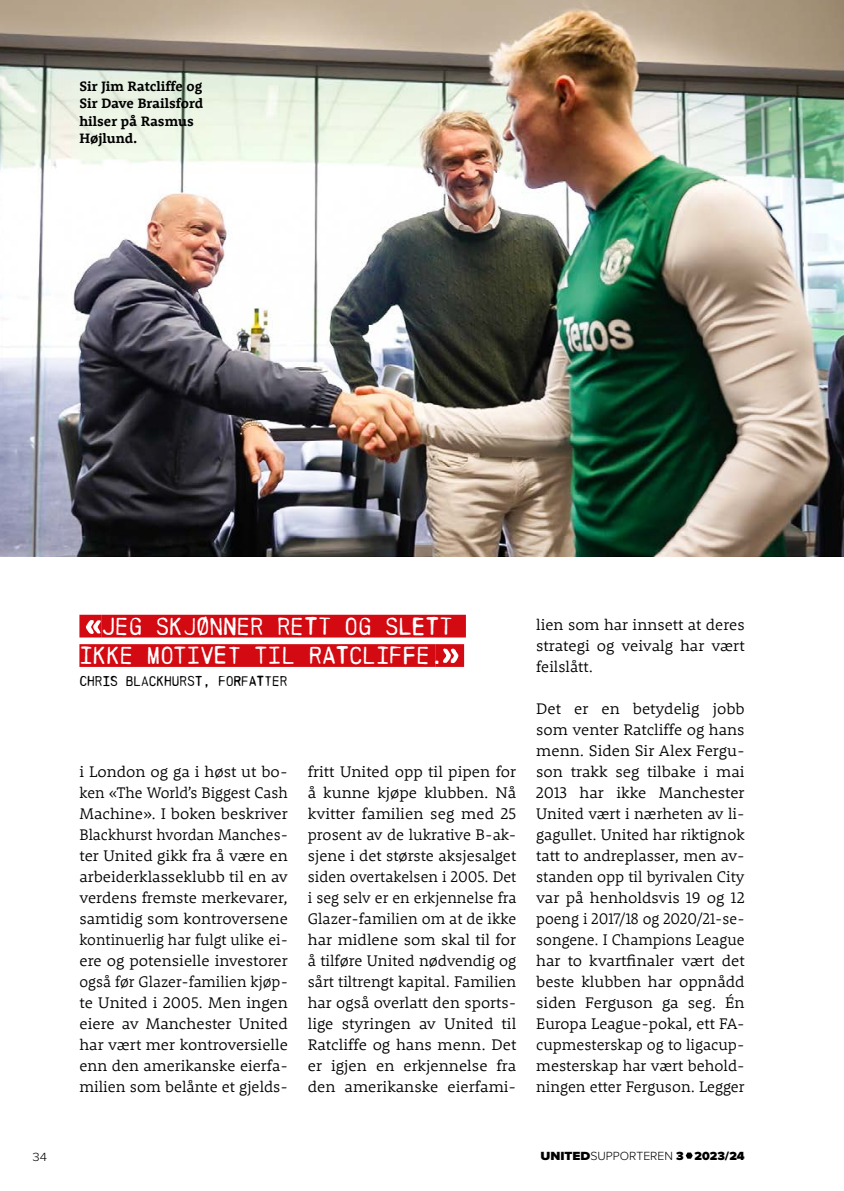
<style>
.page{position:relative;width:844px;height:1191px;background:#fff}
.page>*{position:absolute;margin:0;border:0;box-sizing:border-box;transform-origin:0 0}
.t1{font:52.5px "PRINTF";color:#fff}
.t2{font:24.5px "PRINTF";color:#fff}
.t3{font:300 15.75px/21px "Rooney";color:#000;text-align:justify}
.t4{font:700 14px/17.5px "Rooney";color:#000}
.t5{font:14px "PRINTF";color:#000}
.t6{font:900 12.25px "Proxima Nova";color:#000;scale:1.09 1}
.t7{font:300 12.25px "Proxima Nova";color:#000;scale:1.09 1}
.s1{font-size:52.5px}
.s2{font-weight:300}
</style>
<div class="page">
<svg style="left:685px;top:1152px;width:7px;height:6px"></svg>
<img style="left:0;top:0;width:843px;height:557px">
<div style="left:79px;top:615px;width:23px;height:22px;background:#d30a11"></div>
<div style="left:102px;top:615px;width:364px;height:22px;background:#d30a11"></div>
<div style="left:79px;top:644px;width:356px;height:23px;background:#d30a11"></div>
<div style="left:435px;top:644px;width:29px;height:23px;background:#d30a11"></div>
<p class="t4" style="left:79px;top:77px;width:125px">Sir Jim Ratcliffe og<br>Sir Dave Brailsford hilser på Rasmus<br>Højlund.</p>
<h2 class="t2" style="left:79px;top:612px;width:374px"><span class="s1">«</span>JEG SKJØNNER RETT OG SLETT</h2>
<h2 class="t2" style="left:79px;top:641px;width:365px">IKKE MOTIVET TIL RATCLIFFE.</h2>
<h1 class="t1" style="left:435px;top:626px;width:30px">»</h1>
<p class="t5" style="left:79px;top:673px;width:209px">CHRIS BLACKHURST , FORFATTER</p>
<p class="t3" style="left:79px;top:761px;width:210px">i London og ga i høst ut bo&shy;ken «The World’s Biggest Cash Machine». I boken beskriver Blackhurst hvordan Manches&shy;ter United gikk fra å være en arbeiderklasseklubb til en av verdens fremste merkevarer, samtidig som kontroversene kontinuerlig har fulgt ulike ei&shy;ere og potensielle investorer også før Glazer-familien kjøp&shy;te United i 2005. Men ingen eiere av Manchester United har vært mer kontroversielle enn den amerikanske eierfa&shy;milien som belånte et gjelds-</p>
<p class="t3" style="left:308px;top:761px;width:210px">fritt United opp til pipen for å kunne kjøpe klubben. Nå kvitter familien seg med 25 prosent av de lukrative B-ak&shy;sjene i det største aksjesalget siden overtakelsen i 2005. Det i seg selv er en erkjennelse fra Glazer-familien om at de ikke har midlene som skal til for å tilføre United nødvendig og sårt tiltrengt kapital. Familien har også overlatt den sports&shy;lige styringen av United til Ratcliffe og hans menn. Det er igjen en erkjennelse fra den amerikanske eierfami-</p>
<p class="t3" style="left:536px;top:614px;width:210px">lien som har innsett at deres strategi og veivalg har vært feilslått.</p>
<p class="t3" style="left:536px;top:698px;width:210px">Det er en betydelig jobb som venter Ratcliffe og hans menn. Siden Sir Alex Fergu&shy;son trakk seg tilbake i mai 2013 har ikke Manchester United vært i nærheten av li&shy;gagullet. United har riktignok tatt to andreplasser, men av&shy;standen opp til byrivalen City var på henholdsvis 19 og 12 poeng i 2017/18 og 2020/21-se&shy;songene. I Champions League har to kvartfinaler vært det beste klubben har oppnådd siden Ferguson ga seg. Én Europa League-pokal, ett FA&shy;cupmesterskap og to ligacup&shy;mesterskap har vært behold&shy;ningen etter Ferguson. Legger</p>
<p class="t7" style="left:32px;top:1147px;width:15px">34</p>
<p class="t6" style="left:540px;top:1146px;width:189px">UNITED<span class="s2">SUPPORTEREN</span> 3 2023/24</p>
</div>
